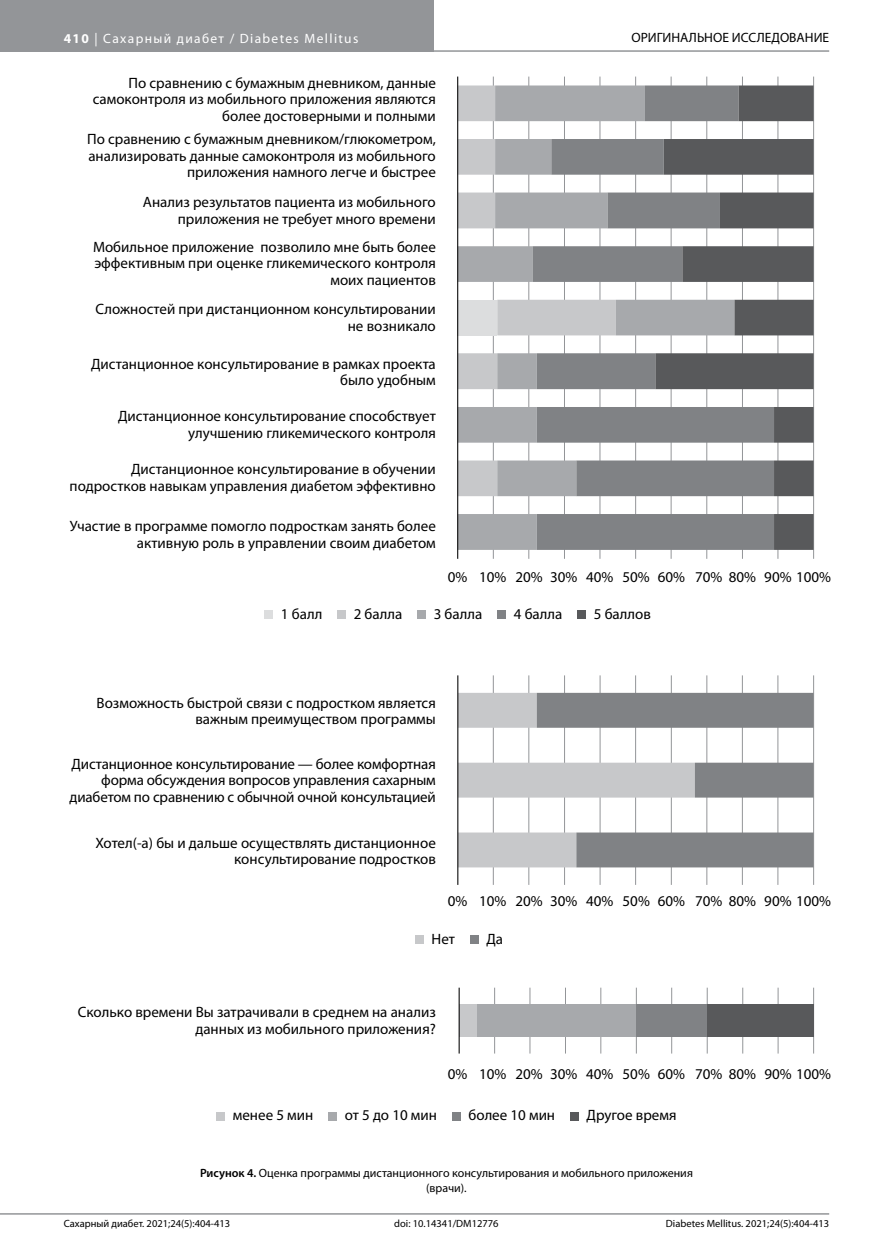
<style>
.page{position:relative;width:893px;height:1255px;background:#fff}
.page>*{position:absolute;margin:0;border:0;box-sizing:border-box;transform-origin:0 0}
.t1{font:15px/16.5px "Myriad Pro";color:#000;text-align:right}
.t2{font:13.5px "Myriad Pro";letter-spacing:.1em;color:#fff}
.t3{font:13.5px "Myriad Pro";color:#000}
.t4{font:12px/14.4px "Myriad Pro";color:#000;text-align:center}
.t5{font:10.5px "Myriad Pro";color:#000}
.s1{font-weight:700}
.s2{font-weight:600}
</style>
<div class="page">
<div style="left:0;top:0;width:434px;height:51px;background:#939598"></div>
<hr style="left:0;top:50px;width:829px;height:2px;background:#939598">
<hr style="left:0;top:1213px;width:829px;height:1px;background:#939598">
<hr style="left:813px;top:77px;width:1px;height:482px;background:#939598">
<hr style="left:778px;top:77px;width:1px;height:482px;background:#939598">
<hr style="left:742px;top:77px;width:1px;height:482px;background:#939598">
<hr style="left:706px;top:77px;width:1px;height:482px;background:#939598">
<hr style="left:671px;top:77px;width:1px;height:482px;background:#939598">
<hr style="left:635px;top:77px;width:1px;height:482px;background:#939598">
<hr style="left:600px;top:77px;width:1px;height:482px;background:#939598">
<hr style="left:564px;top:77px;width:1px;height:482px;background:#939598">
<hr style="left:529px;top:77px;width:1px;height:482px;background:#939598">
<hr style="left:493px;top:77px;width:1px;height:482px;background:#939598">
<svg style="left:458px;top:85px;width:74px;height:465px"></svg>
<svg style="left:532px;top:85px;width:123px;height:465px"></svg>
<svg style="left:655px;top:85px;width:159px;height:465px"></svg>
<hr style="left:457px;top:77px;width:1px;height:482px;background:#000">
<hr style="left:813px;top:675px;width:1px;height:209px;background:#939598">
<hr style="left:778px;top:675px;width:1px;height:209px;background:#939598">
<hr style="left:742px;top:675px;width:1px;height:209px;background:#939598">
<hr style="left:707px;top:675px;width:1px;height:209px;background:#939598">
<hr style="left:671px;top:675px;width:1px;height:209px;background:#939598">
<hr style="left:635px;top:675px;width:1px;height:209px;background:#939598">
<hr style="left:600px;top:675px;width:1px;height:209px;background:#939598">
<hr style="left:564px;top:675px;width:1px;height:209px;background:#939598">
<hr style="left:529px;top:675px;width:1px;height:209px;background:#939598">
<hr style="left:493px;top:675px;width:1px;height:209px;background:#939598">
<svg style="left:458px;top:692px;width:79px;height:175px"></svg>
<svg style="left:537px;top:692px;width:277px;height:175px"></svg>
<hr style="left:457px;top:675px;width:1px;height:209px;background:#000">
<hr style="left:813px;top:987px;width:1px;height:66px;background:#939598">
<hr style="left:778px;top:987px;width:1px;height:66px;background:#939598">
<hr style="left:742px;top:987px;width:1px;height:66px;background:#939598">
<hr style="left:707px;top:987px;width:1px;height:66px;background:#939598">
<hr style="left:671px;top:987px;width:1px;height:66px;background:#939598">
<hr style="left:636px;top:987px;width:1px;height:66px;background:#939598">
<hr style="left:601px;top:987px;width:1px;height:66px;background:#939598">
<hr style="left:565px;top:987px;width:1px;height:66px;background:#939598">
<hr style="left:530px;top:987px;width:1px;height:66px;background:#939598">
<hr style="left:494px;top:987px;width:1px;height:66px;background:#939598">
<div style="left:459px;top:1003px;width:18px;height:33px;background:#c7c8ca"></div>
<div style="left:477px;top:1003px;width:159px;height:33px;background:#a7a9ac"></div>
<div style="left:636px;top:1003px;width:71px;height:33px;background:#808285"></div>
<div style="left:707px;top:1003px;width:107px;height:33px;background:#58595b"></div>
<hr style="left:459px;top:987px;width:1px;height:66px;background:#000">
<div style="left:264px;top:610px;width:9px;height:8px;background:#dcddde"></div>
<div style="left:337px;top:610px;width:9px;height:8px;background:#c7c8ca"></div>
<div style="left:417px;top:610px;width:9px;height:8px;background:#a7a9ac"></div>
<div style="left:497px;top:610px;width:9px;height:8px;background:#808285"></div>
<div style="left:577px;top:610px;width:9px;height:8px;background:#58595b"></div>
<div style="left:415px;top:934px;width:9px;height:9px;background:#c7c8ca"></div>
<div style="left:470px;top:934px;width:9px;height:9px;background:#808285"></div>
<div style="left:216px;top:1111px;width:9px;height:9px;background:#c7c8ca"></div>
<div style="left:328px;top:1111px;width:9px;height:9px;background:#a7a9ac"></div>
<div style="left:452px;top:1111px;width:9px;height:9px;background:#808285"></div>
<div style="left:570px;top:1111px;width:9px;height:9px;background:#58595b"></div>
<p class="t2" style="left:64px;top:30px;width:296px"><span class="s1">410</span> | Сахарный диабет / Diabetes Mellitus</p>
<p class="t3" style="left:631px;top:29px;width:199px">ОРИГИНАЛЬНОЕ ИССЛЕДОВАНИЕ</p>
<p class="t1" style="left:93px;top:74px;width:345px">По сравнению с бумажным дневником, данные самоконтроля из мобильного приложения являются более достоверными и полными</p>
<p class="t1" style="left:87px;top:131px;width:350px">По сравнению с бумажным дневником/глюкометром, анализировать данные самоконтроля из мобильного приложения намного легче и быстрее</p>
<p class="t1" style="left:143px;top:193px;width:295px">Анализ результатов пациента из мобильного приложения не требует много времени</p>
<p class="t1" style="left:93px;top:238px;width:344px">Мобильное приложение позволило мне быть более эффективным при оценке гликемического контроля моих пациентов</p>
<p class="t1" style="left:96px;top:301px;width:342px">Сложностей при дистанционном консультировании не возникало</p>
<p class="t1" style="left:91px;top:355px;width:346px">Дистанционное консультирование в рамках проекта было удобным</p>
<p class="t1" style="left:118px;top:407px;width:319px">Дистанционное консультирование способствует улучшению гликемического контроля</p>
<p class="t1" style="left:70px;top:460px;width:368px">Дистанционное консультирование в обучении подростков навыкам управления диабетом эффективно</p>
<p class="t1" style="left:70px;top:518px;width:368px">Участие в программе помогло подросткам занять более активную роль в управлении своим диабетом</p>
<p class="t1" style="left:448px;top:568px;width:385px">0% 10% 20% 30% 40% 50% 60% 70% 80% 90% 100%</p>
<p class="t1" style="left:281px;top:605px;width:43px">1 балл</p>
<p class="t1" style="left:354px;top:605px;width:50px">2 балла</p>
<p class="t1" style="left:434px;top:605px;width:50px">3 балла</p>
<p class="t1" style="left:514px;top:605px;width:50px">4 балла</p>
<p class="t1" style="left:594px;top:605px;width:59px">5 баллов</p>
<p class="t1" style="left:97px;top:694px;width:341px">Возможность быстрой связи с подростком является важным преимуществом программы</p>
<p class="t1" style="left:70px;top:755px;width:368px">Дистанционное консультирование — более комфортная форма обсуждения вопросов управления сахарным диабетом по сравнению с обычной очной консультацией</p>
<p class="t1" style="left:95px;top:834px;width:342px">Хотел(-а) бы и дальше осуществлять дистанционное консультирование подростков</p>
<p class="t1" style="left:448px;top:892px;width:385px">0% 10% 20% 30% 40% 50% 60% 70% 80% 90% 100%</p>
<p class="t1" style="left:432px;top:930px;width:25px">Нет</p>
<p class="t1" style="left:486px;top:930px;width:18px">Да</p>
<p class="t1" style="left:78px;top:1003px;width:360px">Сколько времени Вы затрачивали в среднем на анализ данных из мобильного приложения?</p>
<p class="t1" style="left:448px;top:1065px;width:385px">0% 10% 20% 30% 40% 50% 60% 70% 80% 90% 100%</p>
<p class="t1" style="left:233px;top:1106px;width:82px">менее 5 мин</p>
<p class="t1" style="left:345px;top:1106px;width:94px">от 5 до 10 мин</p>
<p class="t1" style="left:468px;top:1106px;width:88px">более 10 мин</p>
<p class="t1" style="left:587px;top:1106px;width:91px">Другое время</p>
<p class="t4" style="left:200px;top:1165px;width:494px"><span class="s2">Рисунок 4.</span> Оценка программы дистанционного консультирования и мобильного приложения (врачи).</p>
<p class="t5" style="left:64px;top:1216px;width:168px">Сахарный диабет. 2021;24(5):404-413</p>
<p class="t5" style="left:394px;top:1216px;width:106px">doi: 10.14341/DM12776</p>
<p class="t5" style="left:666px;top:1216px;width:165px">Diabetes Mellitus. 2021;24(5):404-413</p>
</div>
